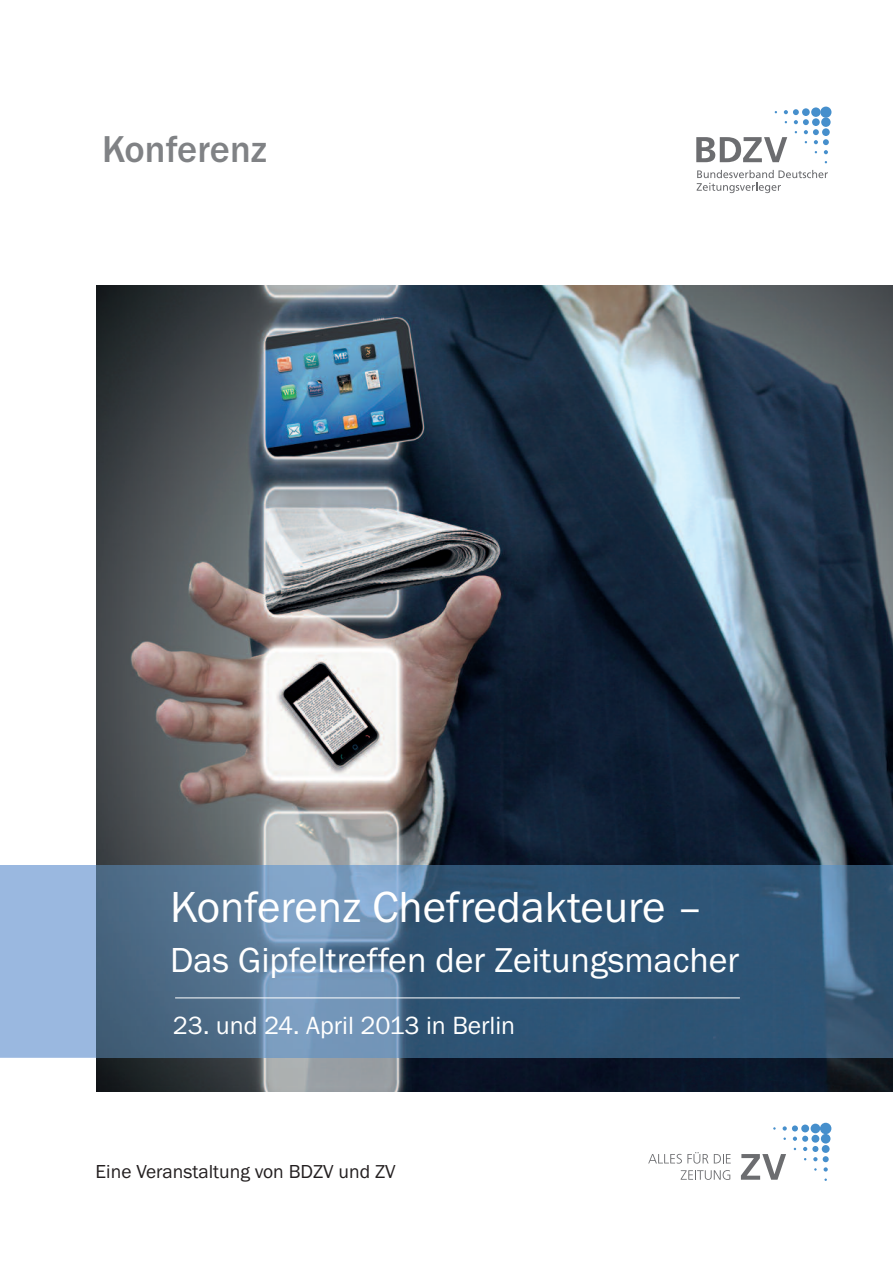
<style>
.page{position:relative;width:893px;height:1263px;background:#fff}
.page>*{position:absolute;margin:0;border:0;box-sizing:border-box;transform-origin:0 0}
.t1{font:45px "Franklin Gothic Itc T";color:#fff}
.t2{font:500 38.7px "Franklin Gothic Itc T";color:#808285}
.t3{font:36px "Franklin Gothic Itc T";color:#fff}
.t4{font:25.8px "Franklin Gothic Itc T";color:#fff}
.t5{font:19.5px "Franklin Gothic Itc T";color:#231f20}
</style>
<div class="page">
<img style="left:97px;top:285px;width:796px;height:807px">
<div style="left:0;top:865px;width:97px;height:193px;background:#9ab8e0"></div>
<img style="left:97px;top:865px;width:796px;height:193px">
<hr style="left:175px;top:997px;width:565px;height:1px;background:#fff">
<div style="left:820px;top:1123px;width:11px;height:11px;background:#468fcc;border-radius:50%"></div>
<svg style="left:741px;top:1125px;width:88px;height:56px"></svg>
<svg style="left:648px;top:1152px;width:83px;height:11px"></svg>
<svg style="left:681px;top:1170px;width:49px;height:10px"></svg>
<svg style="left:697px;top:170px;width:131px;height:23px"></svg>
<svg style="left:811px;top:107px;width:10px;height:10px"></svg>
<div style="left:820px;top:107px;width:11px;height:11px;background:#468fcc;border-radius:50%"></div>
<svg style="left:821px;top:117px;width:10px;height:10px"></svg>
<svg style="left:696px;top:109px;width:133px;height:54px"></svg>
<p class="t2" style="left:102px;top:126px;width:166px">Konferenz</p>
<p class="t1" style="left:170px;top:880px;width:535px">Konferenz Chefredakteure –</p>
<p class="t3" style="left:170px;top:938px;width:571px">Das Gipfeltreffen der Zeitungsmacher</p>
<p class="t4" style="left:173px;top:1010px;width:344px">23. und 24. April 2013 in Berlin</p>
<p class="t5" style="left:96px;top:1160px;width:302px">Eine Veranstaltung von BDZV und ZV</p>
</div>
